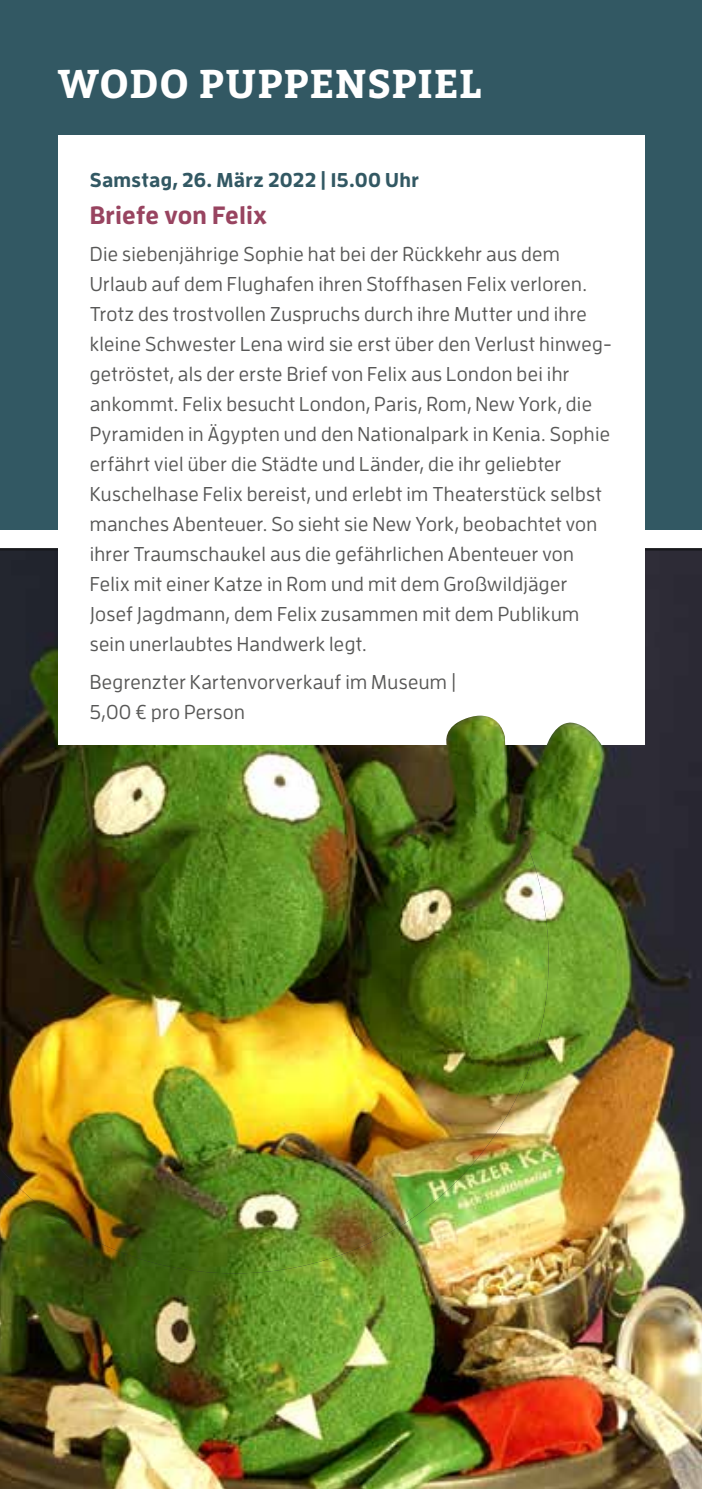
<style>
.page{position:relative;width:702px;height:1489px;background:#fff}
.page>*{position:absolute;margin:0;border:0;box-sizing:border-box;transform-origin:0 0}
.t1{font:700 40px "Bitter";letter-spacing:.02em;color:#fff}
.t2{font:700 25px "Enzo OT";letter-spacing:.005em;color:#984460}
.t3{font:500 20px/30px "Enzo OT";letter-spacing:.015em;color:#575756}
.t4{font:700 20px "Enzo OT";letter-spacing:.02em;color:#325863}
</style>
<div class="page">
<img style="left:0;top:548px;width:702px;height:940px">
<div style="left:0;top:0;width:702px;height:530px;background:#325863"></div>
<img style="left:0;top:645px;width:548px;height:628px">
<div style="left:58px;top:135px;width:586px;height:609px;background:#fff"></div>
<img style="left:443px;top:715px;width:161px;height:116px">
<h1 class="t1" style="left:58px;top:58px;width:425px">WODO PUPPENSPIEL</h1>
<p class="t4" style="left:90px;top:167px;width:331px">Samstag, 26. März 2022 | 15.00 Uhr</p>
<p class="t2" style="left:90px;top:199px;width:179px">Briefe von Felix</p>
<p class="t3" style="left:90px;top:239px;width:524px">Die siebenjährige Sophie hat bei der Rückkehr aus dem Urlaub auf dem Flughafen ihren Stoffhasen Felix verloren.<br>Trotz des trostvollen Zuspruchs durch ihre Mutter und ihre kleine Schwester Lena wird sie erst über den Verlust hinweg&shy;getröstet, als der erste Brief von Felix aus London bei ihr ankommt. Felix besucht London, Paris, Rom, New York, die Pyramiden in Ägypten und den Nationalpark in Kenia. Sophie erfährt viel über die Städte und Länder, die ihr geliebter Kuschelhase Felix bereist, und erlebt im Theaterstück selbst manches Abenteuer. So sieht sie New York, beobachtet von ihrer Traumschaukel aus die gefährlichen Abenteuer von Felix mit einer Katze in Rom und mit dem Großwildjäger Josef Jagdmann, dem Felix zusammen mit dem Publikum sein unerlaubtes Handwerk legt.</p>
<p class="t3" style="left:90px;top:666px;width:368px">Begrenzter Kartenvorverkauf im Museum |<br>5,00 € pro Person</p>
</div>
